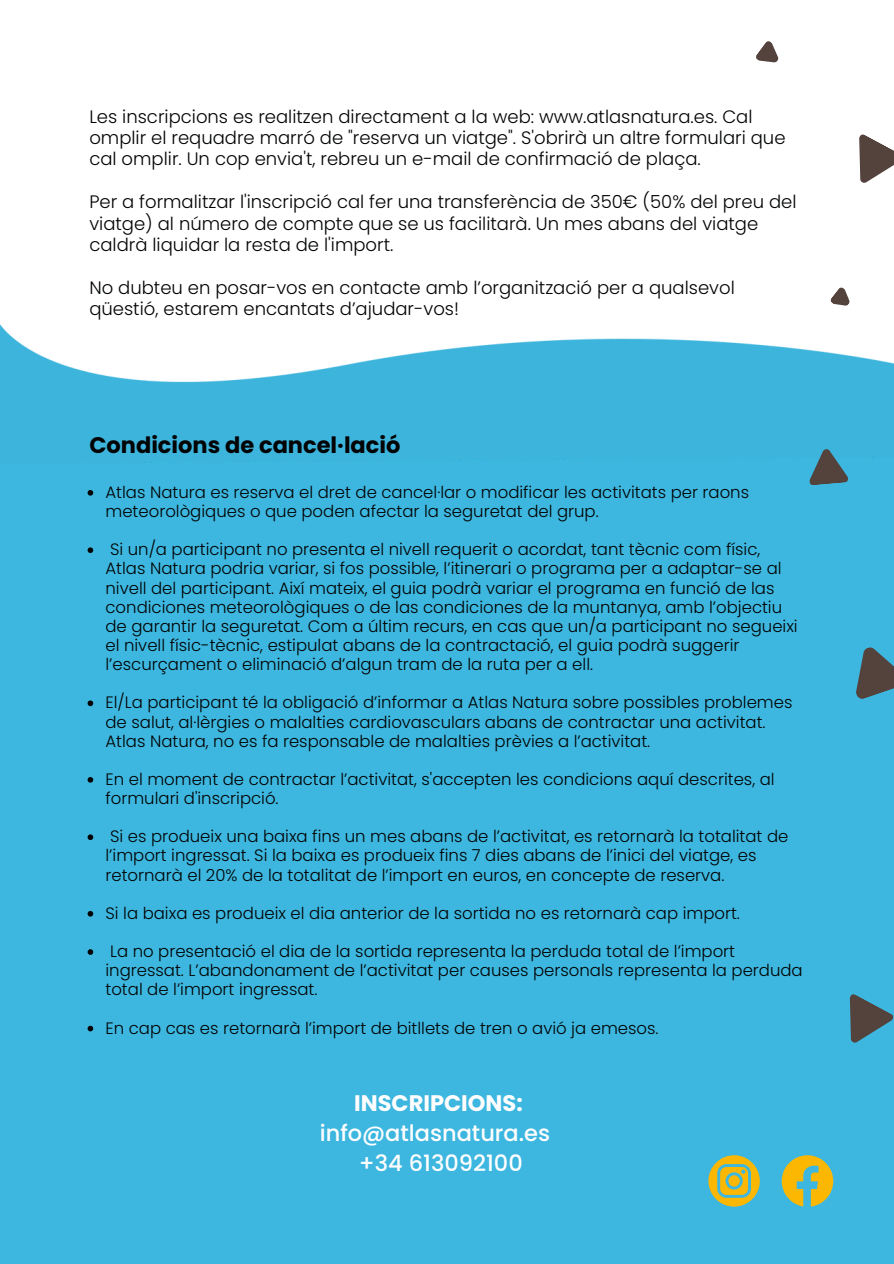
<style>
.page{position:relative;width:894px;height:1264px;background:#fff}
.page>*{position:absolute;margin:0;border:0;box-sizing:border-box;transform-origin:0 0}
.t1{font:500 22.5px/30.3px "Poppins";color:#fffeff;text-align:center}
.t2{font:700 22.5px "Poppins";color:#020304}
.t3{font:300 18px/21.3px "Poppins";color:#020304}
.t4{font:300 16.5px/19.2px "Poppins";color:#020304}
.s1{font-weight:700}
</style>
<div class="page">
<div style="left:0;top:416px;width:893px;height:847px;background:#3db7df"></div>
<img style="left:0;top:300px;width:893px;height:252px">
<svg style="left:88px;top:490px;width:5px;height:5px"></svg>
<svg style="left:88px;top:547px;width:5px;height:6px"></svg>
<svg style="left:88px;top:700px;width:5px;height:6px"></svg>
<svg style="left:88px;top:777px;width:5px;height:5px"></svg>
<svg style="left:88px;top:834px;width:5px;height:6px"></svg>
<svg style="left:88px;top:911px;width:5px;height:5px"></svg>
<svg style="left:88px;top:949px;width:5px;height:5px"></svg>
<svg style="left:88px;top:1025px;width:5px;height:6px"></svg>
<svg style="left:781px;top:1155px;width:52px;height:51px"></svg>
<svg style="left:708px;top:1155px;width:51px;height:51px"></svg>
<svg style="left:856px;top:647px;width:37px;height:52px"></svg>
<svg style="left:830px;top:287px;width:19px;height:19px"></svg>
<svg style="left:809px;top:449px;width:39px;height:36px"></svg>
<svg style="left:756px;top:41px;width:22px;height:21px"></svg>
<svg style="left:859px;top:134px;width:34px;height:49px"></svg>
<svg style="left:849px;top:994px;width:43px;height:48px"></svg>
<p class="t3" style="left:89px;top:106px;width:697px">Les inscripcions es realitzen directament a la web: www.atlasnatura.es. Cal omplir el requadre marró de "reserva un viatge". S'obrirà un altre formulari que cal omplir. Un cop envia't, rebreu un e-mail de confirmació de plaça.</p>
<p class="t3" style="left:89px;top:191px;width:708px">Per a formalitzar l'inscripció cal fer una transferència de 350€ (50% del preu del viatge) al nú mero de compte que se us facilitarà. Un mes abans del viatge caldrà liquidar la resta de l'import.</p>
<p class="t3" style="left:89px;top:277px;width:646px">No dubteu en posar-vos en contacte amb l’organització per a qualsevol qüestió, estarem encantats d’ajudar-vos!</p>
<p class="t2" style="left:89px;top:429px;width:305px">Condicions de cancel·lació</p>
<h1 class="t4" style="left:105px;top:482px;width:645px">Atlas Natura es reserva el dret de cancel·lar o modificar les activitats per raons meteorològiques o que poden afectar la seguretat del grup.</h1>
<p class="t4" style="left:105px;top:540px;width:693px">Si un/a participant no presenta el nivell requerit o acordat, tant tècnic com físic, Atlas Natura podria variar, si fos possible, l’itinerari o programa per a adaptar-se al nivell del participant. Així mateix, el guia podrà variar el programa en funció de las condiciones meteorològiques o de las condiciones de la muntanya, amb l’objectiu de garantir la seguretat. Com a ú ltim recurs, en cas que un/a participant no segueixi el nivell físic-tècnic, estipulat abans de la contractació, el guia podrà suggerir l’escurçament o eliminació d’algun tram de la ruta per a ell.</p>
<p class="t4" style="left:105px;top:693px;width:688px">El/La participant té la obligació d’informar a Atlas Natura sobre possibles problemes de salut, al·lèrgies o malalties cardiovasculars abans de contractar una activitat.<br>Atlas Natura, no es fa responsable de malalties prèvies a l’activitat.</p>
<p class="t4" style="left:105px;top:769px;width:670px">En el moment de contractar l’activitat, s'accepten les condicions aquí descrites, al formulari d'inscripció.</p>
<p class="t4" style="left:105px;top:827px;width:684px">Si es produeix una baixa fins un mes abans de l’activitat, es retornarà la totalitat de l’import ingressat. Si la baixa es produeix fins 7 dies abans de l’inici del viatge, es retornarà el 20% de la totalitat de l’import en euros, en concepte de reserva.</p>
<p class="t4" style="left:105px;top:903px;width:635px">Si la baixa es produeix el dia anterior de la sortida no es retornarà cap import.</p>
<p class="t4" style="left:105px;top:941px;width:698px">La no presentació el dia de la sortida representa la perduda total de l’import ingressat. L’abandonament de l’activitat per causes personals representa la perduda total de l’import ingressat.</p>
<p class="t4" style="left:105px;top:1018px;width:554px">En cap cas es retornarà l’import de bitllets de tren o avió ja emesos.</p>
<h1 class="t1" style="left:320px;top:1087px;width:232px"><span class="s1">INSCRIPCIONS: </span>info@atlasnatura.es +34 613092100</h1>
</div>
